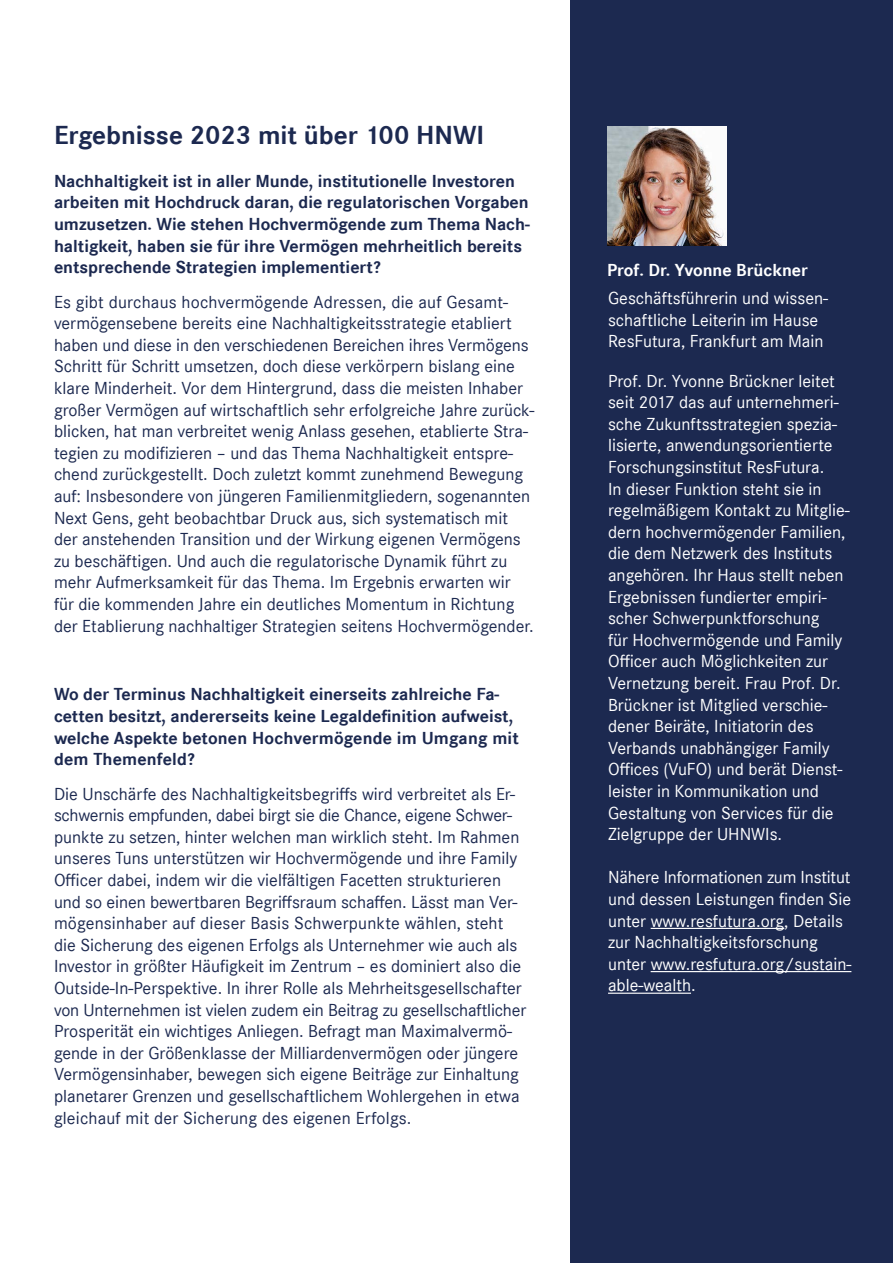
<style>
.page{position:relative;width:893px;height:1263px;background:#fff}
.page>*{position:absolute;margin:0;border:0;box-sizing:border-box;transform-origin:0 0}
.t1{font:700 27px "Corporate S";color:#1c2950}
.t2{font:18px/21.6px "Corporate S";color:#1c2950}
.t3{font:18px/21.6px "Corporate S";color:#fff}
.t4{font:700 18px/21.6px "Corporate S";color:#1c2950}
.t5{font:700 18px "Corporate S";color:#fff}
</style>
<div class="page">
<div style="left:570px;top:0;width:323px;height:1263px;background:#1c2950"></div>
<hr style="left:651px;top:928px;width:133px;height:1px;background:#fff">
<hr style="left:651px;top:971px;width:200px;height:1px;background:#fff">
<hr style="left:608px;top:993px;width:83px;height:1px;background:#fff">
<img style="left:607px;top:126px;width:119px;height:119px">
<h1 class="t1" style="left:54px;top:120px;width:432px">Ergebnisse 2023 mit über 100 HNWI</h1>
<p class="t4" style="left:54px;top:171px;width:477px">Nachhaltigkeit ist in aller Munde, institutionelle Investoren arbeiten mit Hochdruck daran, die regulatorischen Vorgaben umzusetzen. Wie stehen Hochvermögende zum Thema Nach&shy;haltigkeit, haben sie für ihre Vermögen mehrheitlich bereits entsprechende Strategien implementiert?</p>
<p class="t2" style="left:54px;top:291px;width:482px">Es gibt durchaus hochvermögende Adressen, die auf Gesamt&shy;vermögensebene bereits eine Nachhaltigkeitsstrategie etabliert haben und diese in den verschiedenen Bereichen ihres Vermögens Schritt für Schritt umsetzen, doch diese verkörpern bislang eine klare Minderheit. Vor dem Hintergrund, dass die meisten Inhaber großer Vermögen auf wirtschaftlich sehr erfolgreiche Jahre zurück&shy;blicken, hat man verbreitet wenig Anlass gesehen, etablierte Stra&shy;tegien zu modifizieren – und das Thema Nachhaltigkeit entspre&shy;chend zurückgestellt. Doch zuletzt kommt zunehmend Bewegung auf: Insbesondere von jüngeren Familienmitgliedern, sogenannten Next Gens, geht beobachtbar Druck aus, sich systematisch mit der anstehenden Transition und der Wirkung eigenen Vermögens zu beschäftigen. Und auch die regulatorische Dynamik führt zu mehr Aufmerksamkeit für das Thema. Im Ergebnis erwarten wir für die kommenden Jahre ein deutliches Momentum in Richtung der Etablierung nachhaltiger Strategien seitens Hochvermögender.</p>
<p class="t4" style="left:54px;top:684px;width:466px">Wo der Terminus Nachhaltigkeit einerseits zahlreiche Fa&shy;cetten besitzt, andererseits keine Legaldefinition aufweist, welche Aspekte betonen Hochvermögende im Umgang mit dem Themenfeld?</p>
<p class="t2" style="left:54px;top:783px;width:474px">Die Unschärfe des Nachhaltigkeitsbegriffs wird verbreitet als Er&shy;schwernis empfunden, dabei birgt sie die Chance, eigene Schwer&shy;punkte zu setzen, hinter welchen man wirklich steht. Im Rahmen unseres Tuns unterstützen wir Hochvermögende und ihre Family Officer dabei, indem wir die vielfältigen Facetten strukturieren und so einen bewertbaren Begriffsraum schaffen. Lässt man Ver&shy;mögensinhaber auf dieser Basis Schwerpunkte wählen, steht die Sicherung des eigenen Erfolgs als Unternehmer wie auch als Investor in größter Häufigkeit im Zentrum – es dominiert also die Outside-In-Perspektive. In ihrer Rolle als Mehrheitsgesellschafter von Unternehmen ist vielen zudem ein Beitrag zu gesellschaftlicher Prosperität ein wichtiges Anliegen. Befragt man Maximalvermö&shy;gende in der Größenklasse der Milliardenvermögen oder jüngere Vermögensinhaber, bewegen sich eigene Beiträge zur Einhaltung planetarer Grenzen und gesellschaftlichem Wohlergehen in etwa gleichauf mit der Sicherung des eigenen Erfolgs.</p>
<p class="t5" style="left:607px;top:259px;width:203px">Prof. Dr. Yvonne Brückner</p>
<p class="t3" style="left:608px;top:287px;width:221px">Geschäftsführerin und wissen&shy;schaftliche Leiterin im Hause<br>ResFutura, Frankfurt am Main</p>
<p class="t3" style="left:608px;top:370px;width:243px">Prof. Dr. Yvonne Brückner leitet seit 2017 das auf unternehmeri&shy;sche Zukunftsstrategien spezia&shy;lisierte, anwendungsorientierte<br>Forschungsinstitut ResFutura.<br>In dieser Funktion steht sie in regelmäßigem Kontakt zu Mitglie&shy;dern hochvermögender Familien, die dem Netzwerk des Instituts angehören. Ihr Haus stellt neben<br>Ergebnissen fundierter empiri&shy;scher Schwerpunktforschung<br>für Hochvermögende und Family<br>Officer auch Möglichkeiten zur<br>Vernetzung bereit. Frau Prof. Dr.<br>Brückner ist Mitglied verschie&shy;dener Beiräte, Initiatorin des<br>Verbands unabhängiger Family<br>Offices (VuFO) und berät Dienst&shy;leister in Kommunikation und<br>Gestaltung von Services für die<br>Zielgruppe der UHNWIs.</p>
<p class="t3" style="left:608px;top:867px;width:245px">Nähere Informationen zum Institut und dessen Leistungen finden Sie unter www.resfutura.org, Details zur Nachhaltigkeitsforschung unter www.resfutura.org/sustain&shy;able-wealth.</p>
</div>
